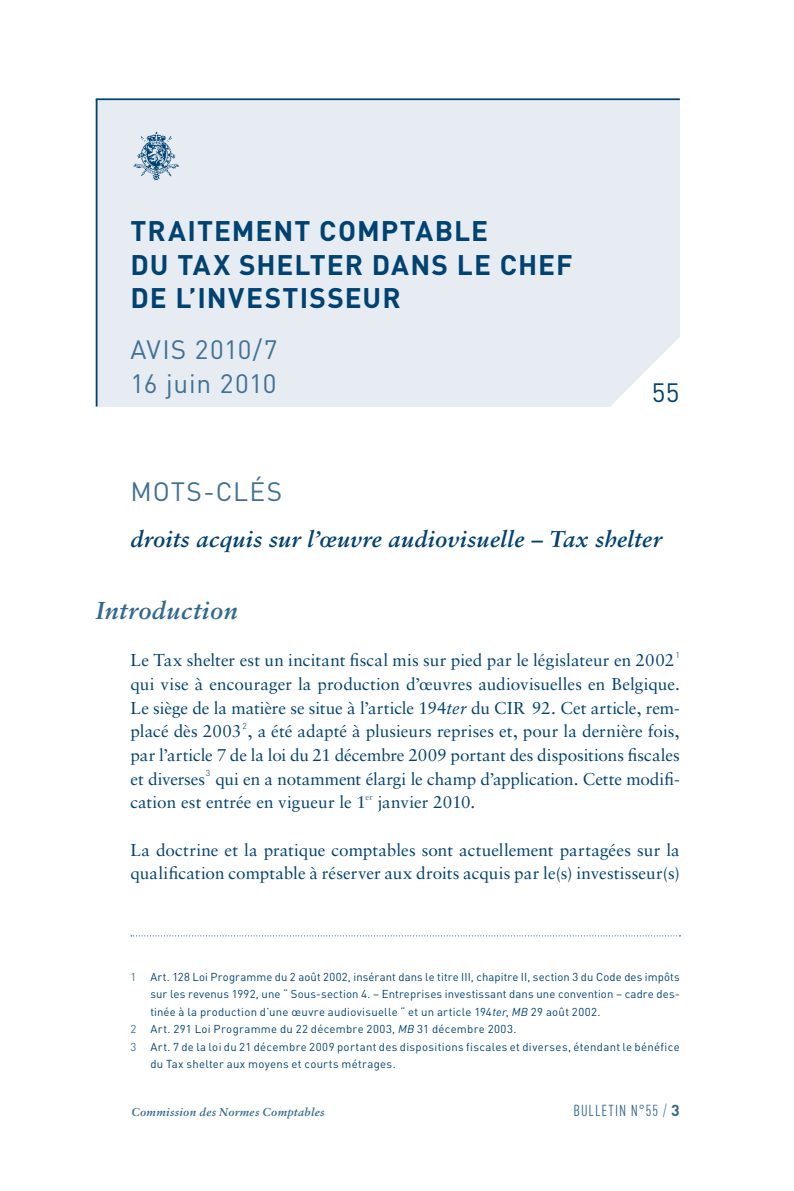
<style>
.page{position:relative;width:794px;height:1191px;background:#fff}
.page>*{position:absolute;margin:0;border:0;box-sizing:border-box;transform-origin:0 0}
.t1{font:700 28px/33.6px "DIN";letter-spacing:.035em;color:#004272}
.t2{font:26.25px/33.6px "DIN";letter-spacing:.03em;color:#407195}
.t3{font:26.25px "DIN";color:#004272}
.t4{font:italic 700 24.5px "Sabon LT Std";letter-spacing:.025em;color:#33688e}
.t5{font:italic 700 22.75px "Sabon LT Std";letter-spacing:.01em;color:#004272}
.t6{font:17.15px/23.6px "Sabon LT Std";color:#004272}
.t7{font:15.75px "DIN Cond";letter-spacing:.07em;color:#33688e}
.t8{font:11.38px "DIN";letter-spacing:.02em;color:#004272}
.t9{font:11.38px "DIN";letter-spacing:.04em;color:#004272}
.t10{font:italic 700 11.38px "Sabon LT Std";letter-spacing:.025em;color:#33688e}
.t11{font:8.58px "DIN";color:#33688e}
.t12{font:8.58px "Sabon LT Std";color:#33688e}
.s1{font-style:italic}
.s2{color:#407195}
.s3{font-weight:300}
.s4{font-family:"DIN";font-weight:700}
</style>
<div class="page">
<div style="left:96px;top:99px;width:584px;height:307px;background:#e6ecf1"></div>
<svg style="left:609px;top:337px;width:71px;height:70px"></svg>
<hr style="left:96px;top:98px;width:584px;height:2px;background:#004272">
<hr style="left:96px;top:99px;width:1px;height:307px;background:#004272">
<img style="left:133px;top:131px;width:46px;height:50px">
<svg style="left:131px;top:935px;width:549px;height:1px"></svg>
<h1 class="t1" style="left:130px;top:213px;width:444px">TRAITEMENT COMPTABLE<br>DU TAX SHELTER DANS LE CHEF<br>DE L’INVESTISSEUR</h1>
<h2 class="t2" style="left:130px;top:332px;width:148px">AVIS 2010/7<br>16 juin 2010</h2>
<h2 class="t3" style="left:652px;top:376px;width:29px">55</h2>
<h2 class="t2" style="left:130px;top:474px;width:153px">Mots-clés</h2>
<h3 class="t5" style="left:130px;top:525px;width:532px">droits acquis sur l’œuvre audiovisuelle – Tax shelter</h3>
<h3 class="t4" style="left:96px;top:596px;width:144px">Introduction</h3>
<p class="t6" style="left:130px;top:648px;width:545px">Le Tax shelter est un incitant fiscal mis sur pied par le législateur en 2002</p>
<p class="t11" style="left:675px;top:649px;width:6px">1</p>
<p class="t6" style="left:130px;top:672px;width:551px;text-align:justify">qui vise à encourager la production d’œuvres audiovisuelles en Belgique.<br>Le siège de la matière se situe à l’article 194<span class="s1">ter</span> du CIR 92. Cet article, rem&shy;placé dès 2003 , a été adapté à plusieurs reprises et, pour la dernière fois,</p>
<p class="t11" style="left:242px;top:720px;width:6px">2</p>
<p class="t6" style="left:130px;top:743px;width:551px">par l’article 7 de la loi du 21 décembre 2009 portant des dispositions fiscales et diverses</p>
<p class="t11" style="left:206px;top:767px;width:6px">3</p>
<p class="t6" style="left:130px;top:766px;width:551px;text-indent:85px">qui en a notamment élargi le champ d’application. Cette modifi&shy;cation est entrée en vigueur le 1</p>
<p class="t12" style="left:365px;top:791px;width:9px">er</p>
<p class="t6" style="left:378px;top:790px;width:99px">janvier 2010.</p>
<p class="t6" style="left:130px;top:837px;width:551px">La doctrine et la pratique comptables sont actuellement partagées sur la qualification comptable à réserver aux droits acquis par le(s) investisseur(s)</p>
<p class="t8" style="left:130px;top:969px;width:551px"><span class="s2">1</span> Art. 128 Loi Programme du 2 août 2002, insérant dans le titre III, chapitre II, section 3 du Code des impôts</p>
<p class="t8" style="left:150px;top:987px;width:531px">sur les revenus 1992, une “ Sous-section 4. – Entreprises investissant dans une convention – cadre des-</p>
<p class="t8" style="left:150px;top:1004px;width:452px">tinée à la production d’une œuvre audiovisuelle “ et un article 194<span class="s1">ter</span>, <span class="s1">MB</span> 29 août 2002.</p>
<p class="t9" style="left:130px;top:1022px;width:387px"><span class="s2">2</span> Art. 291 Loi Programme du 22 décembre 2003, <span class="s1">MB</span> 31 décembre 2003.</p>
<p class="t8" style="left:130px;top:1039px;width:551px"><span class="s2">3</span> Art. 7 de la loi du 21 décembre 2009 portant des dispositions fiscales et diverses, étendant le bénéfice</p>
<p class="t8" style="left:150px;top:1057px;width:247px">du Tax shelter aux moyens et courts métrages.</p>
<p class="t10" style="left:131px;top:1104px;width:195px">Commission des Normes Comptables</p>
<p class="t7" style="left:573px;top:1100px;width:108px">BULLETIN N°55 <span class="s3">/</span> <span class="s4">3</span></p>
</div>
